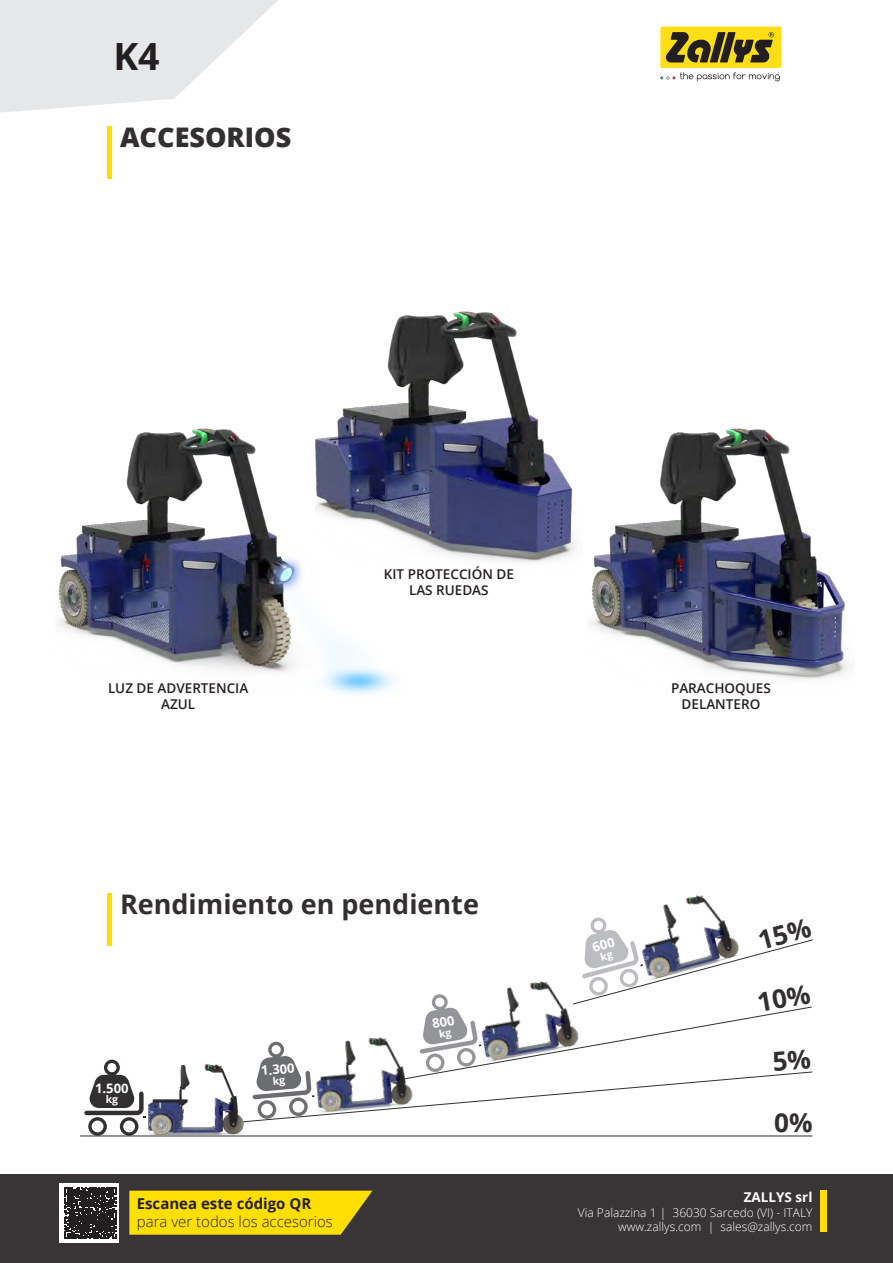
<style>
.page{position:relative;width:893px;height:1263px;background:#fff}
.page>*{position:absolute;margin:0;border:0;box-sizing:border-box;transform-origin:0 0}
.t1{font:700 37.5px "Open Sans";color:#231f20}
.t2{font:700 27px "Open Sans";color:#312f30}
.t3{font:800 27px "Open Sans";color:#312f30}
.t4{font:700 26.1px "Open Sans";color:#312f30}
.t5{font:300 15px "Open Sans";color:#231f20}
.t6{font:700 15px "Open Sans";color:#231f20}
.t7{font:600 13.5px/16.2px "Open Sans";color:#231f20;text-align:center}
.t8{font:700 13.5px "Open Sans";color:#fff}
.t9{font:700 13.05px "Open Sans";color:#fff}
.t10{font:300 12px "Open Sans";color:#fff}
.t11{font:700 10.5px "Open Sans";color:#fff}
</style>
<div class="page">
<div style="left:0;top:1175px;width:893px;height:88px;background:#393536"></div>
<svg style="left:0;top:0;width:278px;height:113px"></svg>
<svg style="left:660px;top:72px;width:120px;height:9px"></svg>
<div style="left:660px;top:27px;width:121px;height:41px;background:#ffdd17;border-radius:2px"></div>
<svg style="left:666px;top:32px;width:108px;height:31px"></svg>
<div style="left:107px;top:893px;width:5px;height:53px;background:#ffdf01"></div>
<div style="left:107px;top:126px;width:5px;height:53px;background:#ffdf01"></div>
<div style="left:820px;top:1189px;width:6px;height:42px;background:#ffdf01"></div>
<img style="left:57px;top:428px;width:339px;height:266px">
<img style="left:315px;top:311px;width:261px;height:284px">
<img style="left:590px;top:428px;width:259px;height:252px">
<hr style="left:81px;top:1136px;width:731px;height:1px;background:#312f30">
<img style="left:147px;top:1064px;width:97px;height:71px">
<img style="left:663px;top:895px;width:56px;height:22px">
<svg style="left:84px;top:1060px;width:62px;height:76px"></svg>
<svg style="left:60px;top:1183px;width:59px;height:59px"></svg>
<svg style="left:65px;top:1187px;width:51px;height:51px"></svg>
<svg style="left:129px;top:1191px;width:243px;height:44px"></svg>
<svg style="left:238px;top:917px;width:575px;height:206px"></svg>
<p class="t1" style="left:113px;top:30px;width:48px">K4</p>
<p class="t3" style="left:120px;top:117px;width:173px">ACCESORIOS</p>
<p class="t7" style="left:108px;top:679px;width:142px">LUZ DE ADVERTENCIA<br>AZUL</p>
<p class="t7" style="left:384px;top:565px;width:132px">KIT PROTECCIÓN DE<br>LAS RUEDAS</p>
<p class="t7" style="left:671px;top:679px;width:101px">PARACHOQUES</p>
<p class="t7" style="left:682px;top:696px;width:80px">DELANTERO</p>
<p class="t2" style="left:120px;top:885px;width:360px">Rendimiento en pendiente</p>
<p class="t9" style="left:95px;top:1078px;width:35px">1.500</p>
<p class="t11" style="left:106px;top:1092px;width:14px">kg</p>
<p class="t9" style="left:260px;top:1061px;width:35px;rotate:-5deg">1.300</p>
<p class="t6" style="left:137px;top:1193px;width:176px">Escanea este código QR</p>
<p class="t5" style="left:137px;top:1211px;width:198px">para ver todos los accesorios</p>
<p class="t4" style="left:774px;top:1104px;width:40px">0%</p>
<p class="t8" style="left:744px;top:1188px;width:70px">ZALLYS srl</p>
<p class="t10" style="left:578px;top:1204px;width:236px">Via Palazzina 1 | 36030 Sarcedo (VI) - ITALY</p>
<p class="t10" style="left:618px;top:1218px;width:196px">www.zallys.com | sales@zallys.com</p>
</div>
